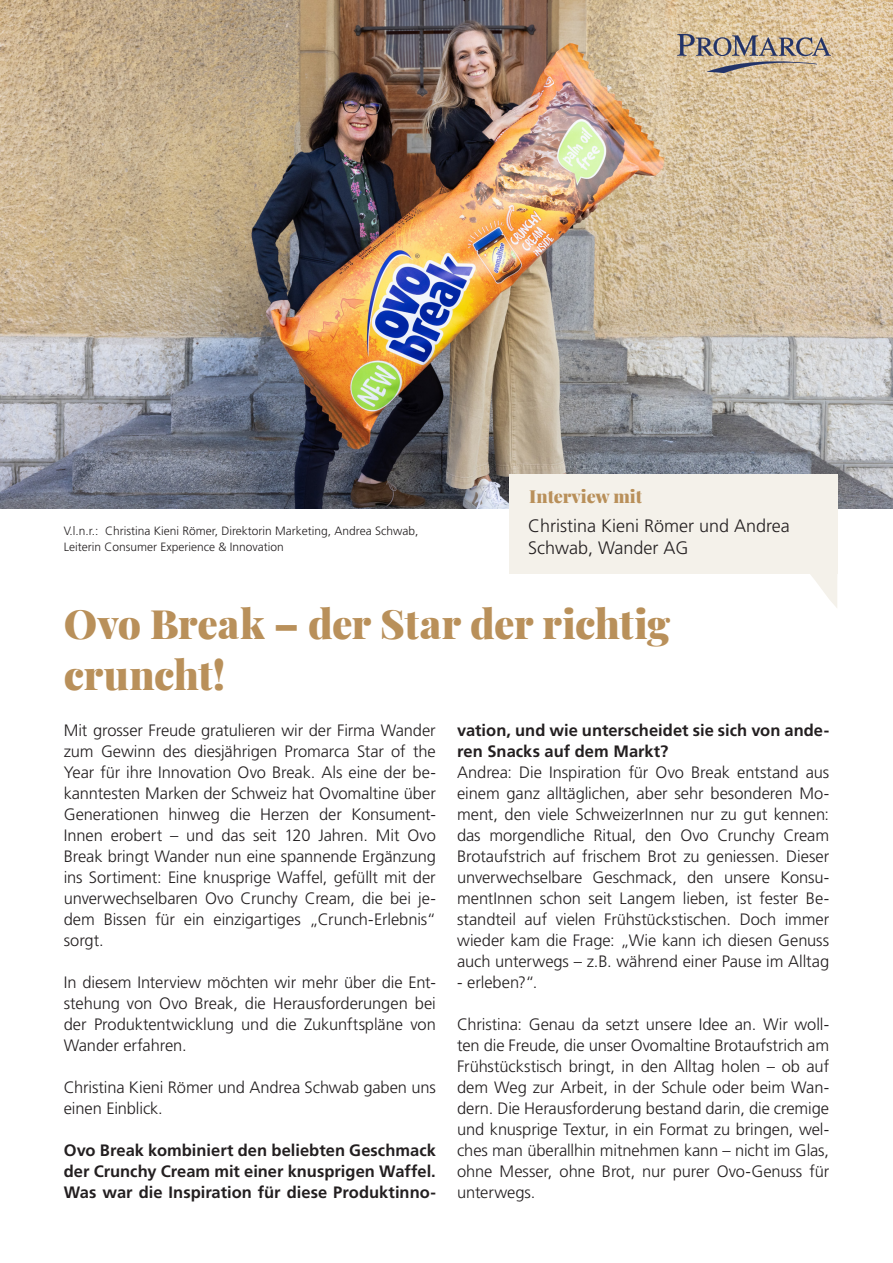
<style>
.page{position:relative;width:893px;height:1263px;background:#fff}
.page>*{position:absolute;margin:0;border:0;box-sizing:border-box;transform-origin:0 0}
.t1{font:900 40.5px/51px "Playfair Display";letter-spacing:-.01em;color:#b9905a}
.t2{font:300 18px/21.6px "Frutiger LT Std";color:#231f20}
.t3{font:900 18px "Playfair Display";color:#b9905a}
.Lauftext{font:300 16.5px/21px "Frutiger LT Std";letter-spacing:-.005em;color:#231f20;text-align:justify}
.Frage{font:700 16.5px/21px "Frutiger LT Pro";color:#231f20;text-align:justify}
.Legende{font:300 12px/16.5px "Frutiger LT Std";color:#231f20}
</style>
<div class="page">
<img style="left:0;top:0;width:893px;height:509px">
<svg style="left:677px;top:34px;width:154px;height:39px"></svg>
<div style="left:509px;top:474px;width:329px;height:100px;background:#f4f1ea"></div>
<svg style="left:810px;top:574px;width:27px;height:34px"></svg>
<p class="Legende" style="left:64px;top:522px;width:356px">V.l.n.r.: Christina Kieni Römer, Direktorin Marketing, Andrea Schwab,<br>Leiterin Consumer Experience &amp; Innovation</p>
<p class="t3" style="left:529px;top:482px;width:114px">Interview mit</p>
<p class="t2" style="left:528px;top:515px;width:263px">Christina Kieni Römer und Andrea<br>Schwab, Wander AG</p>
<p class="t1" style="left:64px;top:595px;width:608px">Ovo Break – der Star der richtig cruncht!</p>
<p class="Lauftext" style="left:64px;top:720px;width:374px">Mit grosser Freude gratulieren wir der Firma Wander zum Gewinn des diesjährigen Promarca Star of the Year für ihre Innovation Ovo Break. Als eine der be&shy;kanntesten Marken der Schweiz hat Ovomaltine über Generationen hinweg die Herzen der Konsument-Innen erobert – und das seit 120 Jahren. Mit Ovo Break bringt Wander nun eine spannende Ergänzung ins Sortiment: Eine knusprige Waffel, gefüllt mit der unverwechselbaren Ovo Crunchy Cream, die bei je&shy;dem Bissen für ein einzigartiges „Crunch-Erlebnis“ sorgt.</p>
<p class="Lauftext" style="left:64px;top:972px;width:374px">In diesem Interview möchten wir mehr über die Ent&shy;stehung von Ovo Break, die Herausforderungen bei der Produktentwicklung und die Zukunftspläne von Wander erfahren.</p>
<p class="Lauftext" style="left:64px;top:1077px;width:374px">Christina Kieni Römer und Andrea Schwab gaben uns einen Einblick.</p>
<p class="Frage" style="left:64px;top:1140px;width:374px">Ovo Break kombiniert den beliebten Geschmack der Crunchy Cream mit einer knusprigen Waffel.<br>Was war die Inspiration für diese Produktinno-</p>
<p class="Frage" style="left:457px;top:720px;width:374px">vation, und wie unterscheidet sie sich von ande&shy;ren Snacks auf dem Markt?</p>
<p class="Lauftext" style="left:457px;top:762px;width:374px">Andrea: Die Inspiration für Ovo Break entstand aus einem ganz alltäglichen, aber sehr besonderen Mo&shy;ment, den viele SchweizerInnen nur zu gut kennen: das morgendliche Ritual, den Ovo Crunchy Cream Brotaufstrich auf frischem Brot zu geniessen. Dieser unverwechselbare Geschmack, den unsere Konsu&shy;mentInnen schon seit Langem lieben, ist fester Be&shy;standteil auf vielen Frühstückstischen. Doch immer wieder kam die Frage: „Wie kann ich diesen Genuss auch unterwegs – z.B. während einer Pause im Alltag</p>
<p class="Lauftext" style="left:457px;top:972px;width:82px">- erleben?“.</p>
<p class="Lauftext" style="left:457px;top:1014px;width:374px">Christina: Genau da setzt unsere Idee an. Wir woll&shy;ten die Freude, die unser Ovomaltine Brotaufstrich am Frühstückstisch bringt, in den Alltag holen – ob auf dem Weg zur Arbeit, in der Schule oder beim Wan&shy;dern. Die Herausforderung bestand darin, die cremige und knusprige Textur, in ein Format zu bringen, wel&shy;ches man überallhin mitnehmen kann – nicht im Glas, ohne Messer, ohne Brot, nur purer Ovo-Genuss für unterwegs.</p>
</div>
